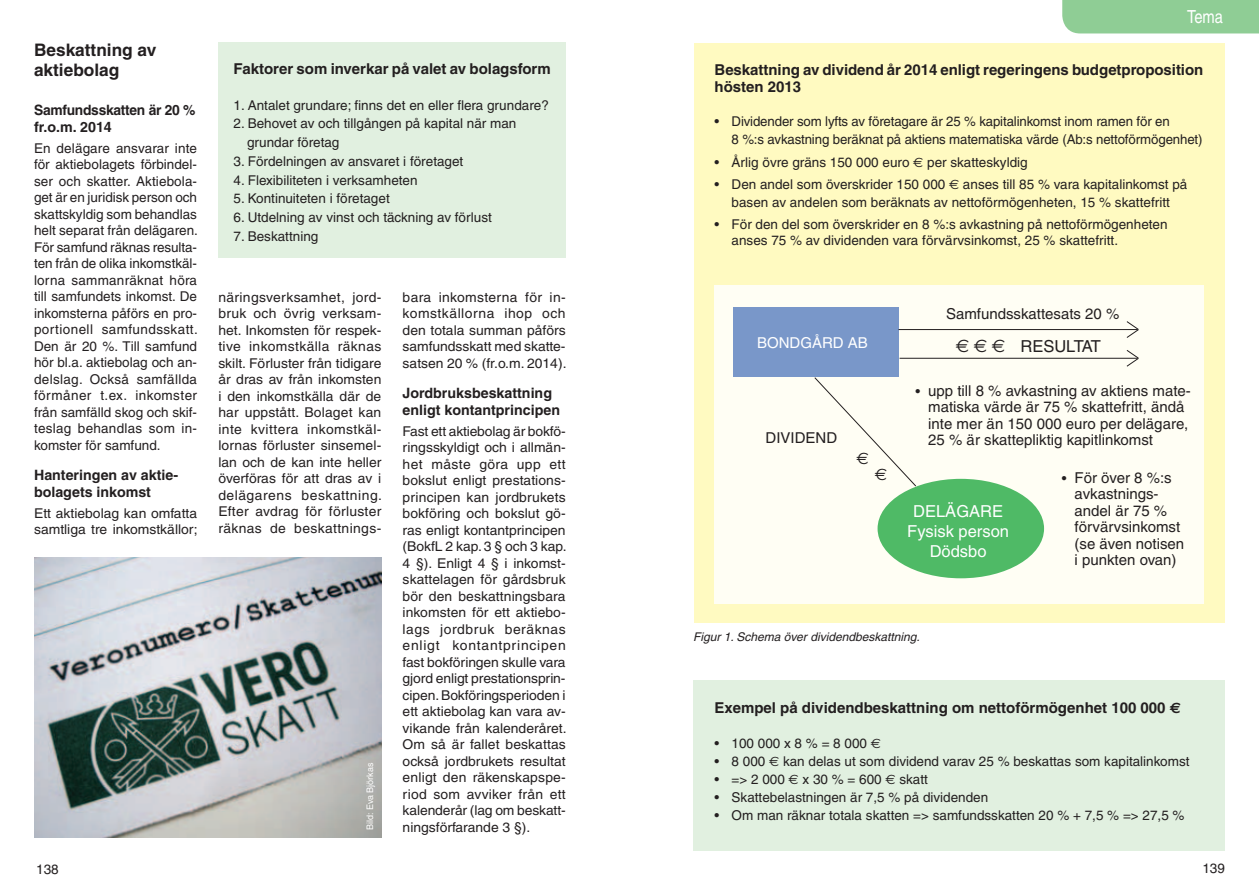
<style>
.page{position:relative;width:1259px;height:893px;background:#fff}
.page>*{position:absolute;margin:0;border:0;box-sizing:border-box;transform-origin:0 0}
.t1{font:condensed 18px "Helvetica";color:#fff}
.t2{font:700 17.25px/20.2px "Helvetica";color:#231f20}
.t3{font:16.5px/19.8px "Helvetica";color:#fff;text-align:center}
.t4{font:16.5px "Helvetica";color:#231f20}
.t5{font:16.5px "Euro Sans";color:#231f20}
.t6{font:15px/16.5px "Helvetica";color:#231f20}
.t7{font:700 15px/16.5px "Helvetica";color:#231f20}
.t8{font:15px "Helvetica";color:#fff}
.t9{font:700 14.25px/17.2px "Helvetica";color:#231f20}
.t10{font:700 14.25px/17.2px "Helvetica";letter-spacing:-.02em;color:#231f20}
.t11{font:13.5px/16.5px "Helvetica";color:#231f20;text-align:justify}
.t12{font:italic 12px "Helvetica";color:#231f20}
.t13{font:9px "Helvetica";color:#fff}
.s1{font-family:"Euro Sans"}
.s2{font-family:"Euro Sans";font-size:18px}
.s3{font-size:13.5px}
</style>
<div class="page">
<div style="left:1062px;top:0;width:197px;height:33px;background:#8fcd95"></div>
<div style="left:693px;top:43px;width:531px;height:580px;background:#fffac1"></div>
<div style="left:218px;top:43px;width:348px;height:215px;background:#e1f0e0"></div>
<div style="left:693px;top:680px;width:532px;height:170px;background:#e1f0e0"></div>
<div style="left:714px;top:285px;width:489px;height:319px;background:#fffef4"></div>
<div style="left:732px;top:307px;width:166px;height:69px;background:#7997c9"></div>
<div style="left:877px;top:479px;width:167px;height:99px;background:#4fba66;border-radius:50%"></div>
<svg style="left:814px;top:377px;width:103px;height:110px"></svg>
<img style="left:34px;top:557px;width:347px;height:281px">
<hr style="left:899px;top:358px;width:238px;height:1px;background:#231f20">
<svg style="left:1126px;top:350px;width:13px;height:17px"></svg>
<hr style="left:898px;top:329px;width:239px;height:1px;background:#231f20">
<svg style="left:1126px;top:321px;width:13px;height:17px"></svg>
<p class="t2" style="left:34px;top:39px;width:124px">Beskattning av aktiebolag</p>
<p class="t10" style="left:34px;top:101px;width:163px">Samfundsskatten är 20 % fr.o.m. 2014</p>
<p class="t11" style="left:34px;top:140px;width:165px">En delägare ansvarar inte för aktiebolagets förbindel&shy;ser och skatter. Aktiebola&shy;get är en juridisk person och skattskyldig som behandlas helt separat från delägaren.<br>För samfund räknas resulta&shy;ten från de olika inkomstkäl&shy;lorna sammanräknat höra till samfundets inkomst. De inkomsterna påförs en pro&shy;portionell samfundsskatt.<br>Den är 20 %. Till samfund hör bl.a. aktiebolag och an&shy;delslag. Också samfällda förmåner t.ex. inkomster från samfälld skog och skif&shy;teslag behandlas som in&shy;komster för samfund.</p>
<p class="t9" style="left:34px;top:466px;width:146px">Hanteringen av aktie&shy;bolagets inkomst</p>
<p class="t11" style="left:34px;top:505px;width:165px">Ett aktiebolag kan omfatta samtliga tre inkomstkällor;</p>
<p class="t7" style="left:234px;top:61px;width:319px">Faktorer som inverkar på valet av bolagsform</p>
<p class="t11" style="left:234px;top:97px;width:317px">1. Antalet grundare; finns det en eller flera grundare?</p>
<p class="t11" style="left:247px;top:114px;width:271px;line-height:18.8px;text-indent:-14px">2. Behovet av och tillgången på kapital när man grundar företag</p>
<p class="t11" style="left:234px;top:153px;width:231px">3. Fördelningen av ansvaret i företaget</p>
<p class="t11" style="left:234px;top:172px;width:185px">4. Flexibiliteten i verksamheten</p>
<p class="t11" style="left:234px;top:190px;width:158px">5. Kontinuiteten i företaget</p>
<p class="t11" style="left:234px;top:209px;width:260px">6. Utdelning av vinst och täckning av förlust</p>
<p class="t11" style="left:234px;top:228px;width:86px">7. Beskattning</p>
<p class="t11" style="left:218px;top:289px;width:165px">näringsverksamhet, jord&shy;bruk och övrig verksam&shy;het. Inkomsten för respek&shy;tive inkomstkälla räknas skilt. Förluster från tidigare år dras av från inkomsten i den inkomstkälla där de har uppstått. Bolaget kan inte kvittera inkomstkäl&shy;lornas förluster sinsemel&shy;lan och de kan inte heller överföras för att dras av i delägarens beskattning.<br>Efter avdrag för förluster räknas de beskattnings-</p>
<p class="t13" style="left:365px;top:830px;width:69px;rotate:-90deg">Bild: Eva Björkas</p>
<p class="t11" style="left:403px;top:289px;width:165px">bara inkomsterna för in&shy;komstkällorna ihop och den totala summan påförs samfundsskatt med skatte&shy;satsen 20 % (fr.o.m. 2014).</p>
<p class="t9" style="left:403px;top:384px;width:159px">Jordbruksbeskattning enligt kontantprincipen</p>
<p class="t11" style="left:403px;top:423px;width:165px">Fast ett aktiebolag är bokfö&shy;ringsskyldigt och i allmän&shy;het måste göra upp ett bokslut enligt prestations&shy;principen kan jordbrukets bokföring och bokslut gö&shy;ras enligt kontantprincipen (BokfL 2 kap. 3 § och 3 kap.<br>4 §). Enligt 4 § i inkomst&shy;skattelagen för gårdsbruk bör den beskattningsbara inkomsten för ett aktiebo&shy;lags jordbruk beräknas enligt kontantprincipen fast bokföringen skulle vara gjord enligt prestationsprin&shy;cipen. Bokföringsperioden i ett aktiebolag kan vara av&shy;vikande från kalenderåret.<br>Om så är fallet beskattas också jordbrukets resultat enligt den räkenskapspe&shy;riod som avviker från ett kalenderår (lag om beskatt&shy;ningsförfarande 3 §).</p>
<h1 class="t1" style="left:1187px;top:6px;width:37px">Tema</h1>
<p class="t7" style="left:714px;top:62px;width:490px">Beskattning av dividend år 2014 enligt regeringens budgetproposition hösten 2013</p>
<p class="t11" style="left:731px;top:113px;width:472px;line-height:18px;text-indent:-17px">• Dividender som lyfts av företagare är 25 % kapitalinkomst inom ramen för en<br>8 %:s avkastning beräknat på aktiens matematiska värde (Ab:s nettoförmögenhet)</p>
<p class="t11" style="left:714px;top:154px;width:315px">• Årlig övre gräns 150 000 euro <span class="s1">€</span> per skatteskyldig</p>
<p class="t11" style="left:714px;top:175px;width:474px;line-height:18px;text-align:center">• Den andel som överskrider 150 000 <span class="s1">€</span> anses till 85 % vara kapitalinkomst på basen av andelen som beräknats av nettoförmögenheten, 15 % skattefritt</p>
<p class="t11" style="left:731px;top:216px;width:437px;text-indent:-17px">• För den del som överskrider en 8 %:s avkastning på nettoförmögenheten anses 75 % av dividenden vara förvärvsinkomst, 25 % skattefritt.</p>
<p class="t8" style="left:757px;top:334px;width:112px">BONDGÅRD AB</p>
<p class="t6" style="left:765px;top:430px;width:73px">DIVIDEND</p>
<p class="t5" style="left:856px;top:449px;width:14px">E</p>
<p class="t5" style="left:874px;top:465px;width:14px">E</p>
<p class="t6" style="left:946px;top:305px;width:175px">Samfundsskattesats 20 %</p>
<p class="t4" style="left:956px;top:337px;width:146px"><span class="s2">E E E</span> RESULTAT</p>
<p class="t6" style="left:928px;top:382px;width:264px;text-indent:-13px"><span class="s3">•</span> upp till 8 % avkastning av aktiens mate&shy;matiska värde är 75 % skattefritt, ändå inte mer än 150 000 euro per delägare, 25 % är skattepliktig kapitlinkomst</p>
<p class="t6" style="left:1074px;top:469px;width:111px;text-indent:-13px"><span class="s3">•</span> För över 8 %:s avkastnings&shy;andel är 75 % förvärvsinkomst (se även notisen i punkten ovan)</p>
<p class="t3" style="left:907px;top:502px;width:103px">DELÄGARE<br>Fysisk person<br>Dödsbo</p>
<p class="t12" style="left:693px;top:630px;width:228px">Figur 1. Schema över dividendbeskattning.</p>
<p class="t7" style="left:714px;top:699px;width:468px">Exempel på dividendbeskattning om nettoförmögenhet 100 000 <span class="s1">€</span></p>
<p class="t11" style="left:714px;top:735px;width:168px">• 100000x8%=8000<span class="s1">€</span></p>
<p class="t11" style="left:714px;top:753px;width:476px">• 8 000 <span class="s1">€</span> kan delas ut som dividend varav 25 % beskattas som kapitalinkomst</p>
<p class="t11" style="left:714px;top:771px;width:215px">• =&gt; 2 000 <span class="s1">€</span> x 30 % = 600 <span class="s1">€</span> skatt</p>
<p class="t11" style="left:714px;top:789px;width:275px">• Skattebelastningen är 7,5 % på dividenden</p>
<p class="t11" style="left:714px;top:807px;width:471px">• Om man räknar totala skatten =&gt; samfundsskatten 20 % + 7,5 % =&gt; 27,5 %</p>
<p class="t11" style="left:36px;top:861px;width:24px">138</p>
<p class="t11" style="left:1202px;top:860px;width:24px">139</p>
</div>
